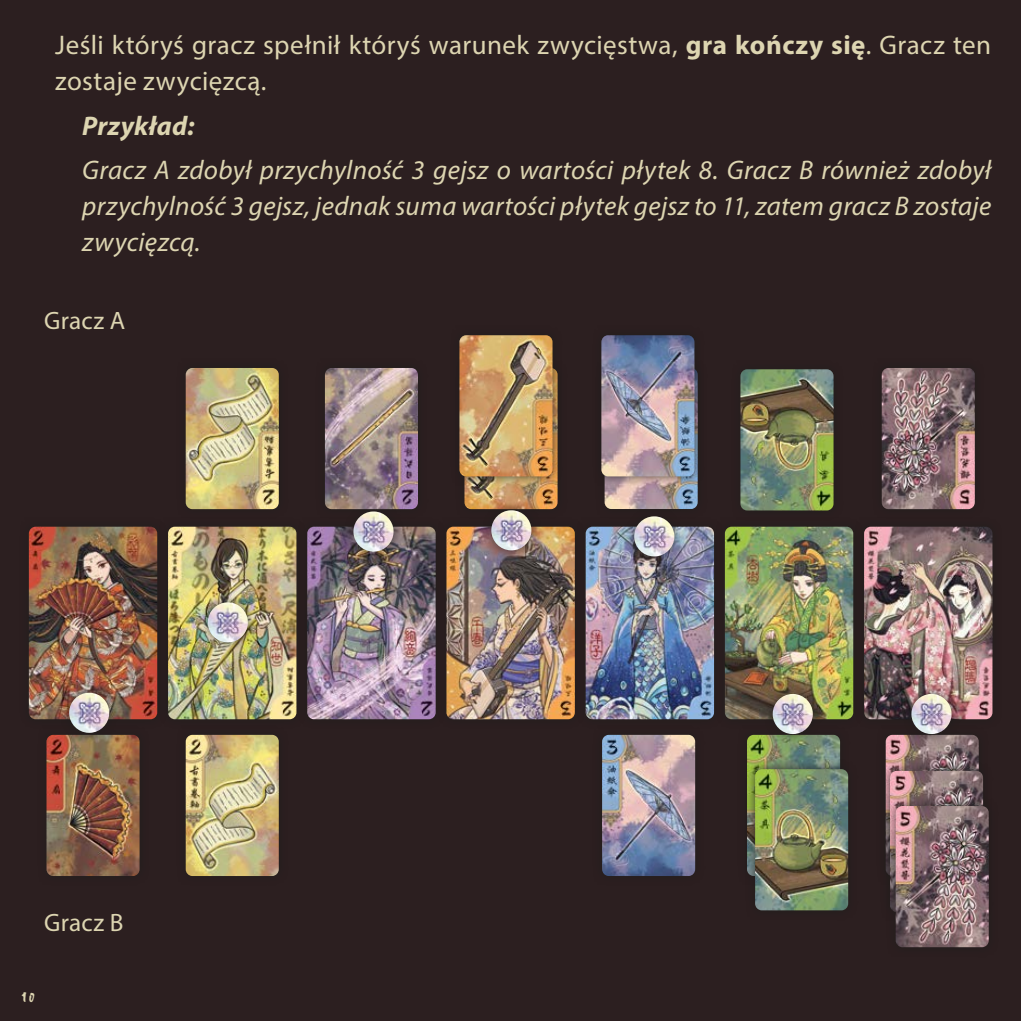
<style>
.page{position:relative;width:1021px;height:1021px;background:#fff}
.page>*{position:absolute;margin:0;border:0;box-sizing:border-box;transform-origin:0 0}
.t1{font:italic 27px/36px "Myriad Pro";letter-spacing:.01em;color:#ddd5b1;text-align:justify}
.t2{font:27px/36px "Myriad Pro";letter-spacing:.015em;color:#ddd5b1}
.t3{font:italic 700 27px "Myriad Pro";letter-spacing:.01em;color:#ddd5b1}
.t4{font:27px "YOZAKURA";color:#ddd5b1}
.t5{font:25.2px "Myriad Pro";letter-spacing:.01em;color:#ddd5b1}
.s1{font-weight:700}
</style>
<div class="page">
<div style="left:0;top:0;width:1020px;height:1020px;background:#2c1f20"></div>
<img style="left:881px;top:368px;width:93px;height:141px">
<div style="left:19px;top:517px;width:148px;height:212px;background:#1d1d1b;opacity:.75"></div>
<img style="left:29px;top:526px;width:128px;height:193px">
<div style="left:158px;top:517px;width:148px;height:212px;background:#1d1d1b;opacity:.75"></div>
<img style="left:168px;top:526px;width:128px;height:193px">
<div style="left:297px;top:517px;width:148px;height:212px;background:#1d1d1b;opacity:.75"></div>
<img style="left:307px;top:526px;width:128px;height:193px">
<div style="left:436px;top:517px;width:148px;height:212px;background:#281e1e"></div>
<img style="left:446px;top:526px;width:129px;height:193px">
<div style="left:575px;top:517px;width:148px;height:212px;background:#281d1e"></div>
<img style="left:585px;top:526px;width:129px;height:193px">
<div style="left:714px;top:517px;width:148px;height:212px;background:#1d1d1b;opacity:.75"></div>
<img style="left:725px;top:526px;width:128px;height:193px">
<div style="left:854px;top:517px;width:148px;height:212px;background:#291e1e"></div>
<img style="left:864px;top:526px;width:128px;height:193px">
<img style="left:885px;top:734px;width:93px;height:27px">
<div style="left:879px;top:761px;width:114px;height:161px;background:#1d1d1b;opacity:.75"></div>
<img style="left:890px;top:770px;width:93px;height:26px">
<div style="left:885px;top:796px;width:114px;height:161px;background:#1d1d1b;opacity:.75"></div>
<img style="left:895px;top:806px;width:93px;height:141px">
<div style="left:901px;top:684px;width:60px;height:59px;background:#1d1d1b;opacity:.75"></div>
<img style="left:911px;top:694px;width:40px;height:40px">
<div style="left:36px;top:725px;width:114px;height:161px;background:#2a1e1f"></div>
<img style="left:46px;top:734px;width:94px;height:142px">
<div style="left:59px;top:683px;width:60px;height:59px;background:#1d1d1b;opacity:.75"></div>
<img style="left:69px;top:692px;width:40px;height:40px">
<img style="left:464px;top:486px;width:93px;height:23px">
<div style="left:449px;top:326px;width:114px;height:160px;background:#1d1d1b;opacity:.75"></div>
<img style="left:459px;top:335px;width:93px;height:141px">
<div style="left:481px;top:501px;width:60px;height:59px;background:#1d1d1b;opacity:.75"></div>
<img style="left:491px;top:510px;width:40px;height:40px">
<div style="left:176px;top:725px;width:113px;height:161px;background:#2a1e1f"></div>
<img style="left:186px;top:734px;width:93px;height:142px">
<div style="left:176px;top:358px;width:113px;height:161px;background:#2a1e1f"></div>
<img style="left:186px;top:368px;width:93px;height:141px">
<div style="left:198px;top:593px;width:60px;height:59px;background:#1d1d1b;opacity:.75"></div>
<img style="left:208px;top:602px;width:40px;height:40px">
<div style="left:730px;top:360px;width:113px;height:161px;background:#2a1e1f"></div>
<img style="left:740px;top:369px;width:93px;height:141px">
<div style="left:737px;top:725px;width:113px;height:161px;background:#2a1e1f"></div>
<img style="left:747px;top:734px;width:93px;height:25px">
<div style="left:762px;top:684px;width:61px;height:59px;background:#1d1d1b;opacity:.75"></div>
<img style="left:772px;top:694px;width:40px;height:40px">
<img style="left:604px;top:486px;width:93px;height:23px">
<div style="left:591px;top:326px;width:113px;height:160px;background:#1d1d1b;opacity:.75"></div>
<img style="left:601px;top:335px;width:93px;height:141px">
<img style="left:602px;top:734px;width:93px;height:142px">
<div style="left:624px;top:507px;width:60px;height:59px;background:#1d1d1b;opacity:.75"></div>
<img style="left:634px;top:516px;width:40px;height:40px">
<div style="left:315px;top:358px;width:113px;height:161px;background:#2a1e1f"></div>
<img style="left:325px;top:368px;width:93px;height:141px">
<div style="left:343px;top:502px;width:61px;height:59px;background:#1d1d1b;opacity:.75"></div>
<img style="left:353px;top:511px;width:40px;height:40px">
<div style="left:745px;top:759px;width:113px;height:161px;background:#1d1d1b;opacity:.75"></div>
<img style="left:755px;top:769px;width:93px;height:141px">
<p class="t2" style="left:55px;top:27px;width:937px">Jeśli któryś gracz spełnił któryś warunek zwycięstwa, <span class="s1">gra kończy się</span>. Gracz ten zostaje zwycięzcą.</p>
<p class="t3" style="left:82px;top:108px;width:114px">Przykład:</p>
<p class="t1" style="left:82px;top:152px;width:910px">Gracz A zdobył przychylność 3 gejsz o wartości płytek 8. Gracz B również zdobył przychylność 3 gejsz, jednak suma wartości płytek gejsz to 11, zatem gracz B zostaje zwycięzcą.</p>
<p class="t5" style="left:44px;top:305px;width:82px">Gracz A</p>
<p class="t5" style="left:44px;top:907px;width:81px">Gracz B</p>
<p class="t4" style="left:21px;top:985px;width:16px">10</p>
</div>
